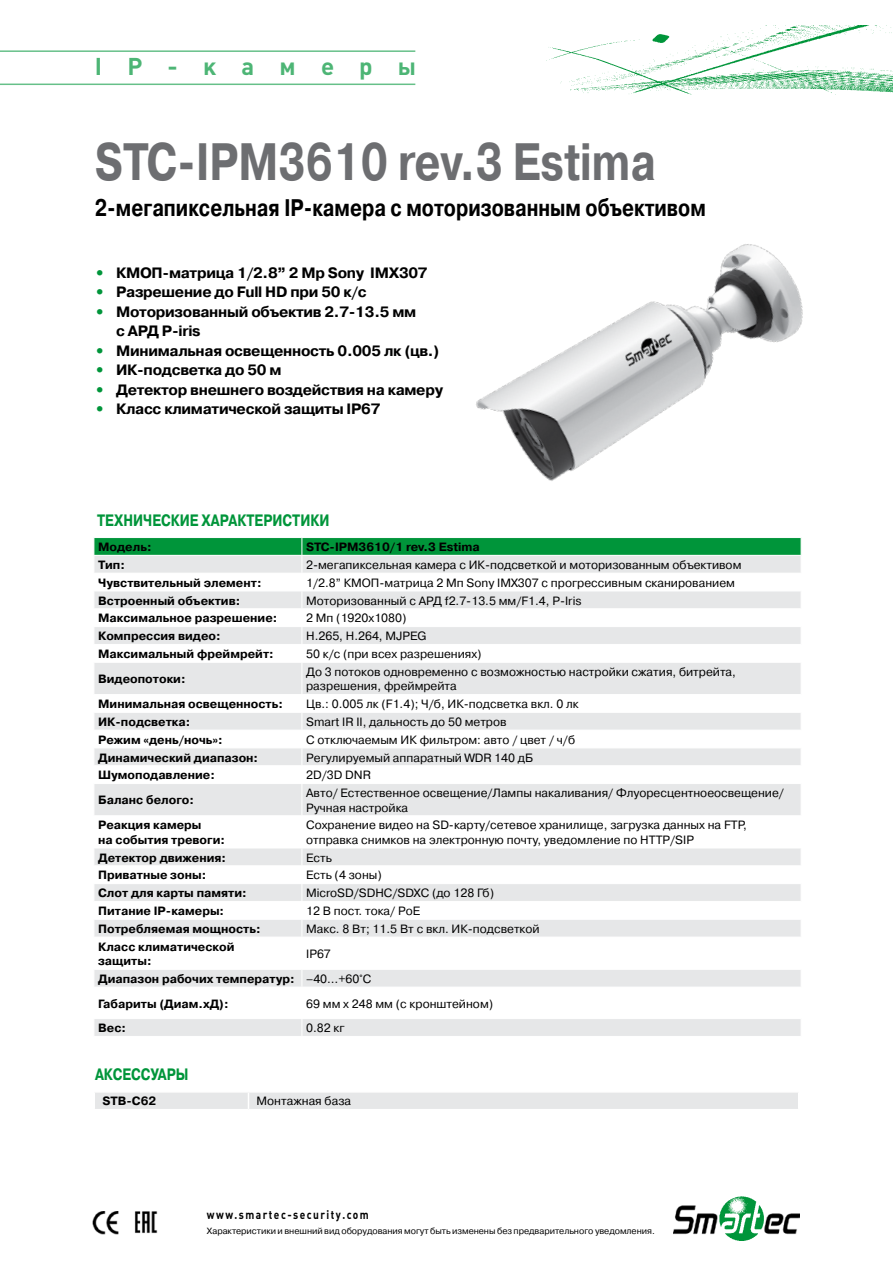
<style>
.page{position:relative;width:893px;height:1263px;background:#fff}
.page>*{position:absolute;margin:0;border:0;box-sizing:border-box;transform-origin:0 0}
.t1{font:700 52.5px "Pragmatica C";color:#6d6e71;scale:.8 1}
.t2{font:700 24px "Pragmatica C";color:#000;scale:.8 1}
.t3{font:700 24px "Plumb";letter-spacing:1.05em;color:#4db575}
.t4{font:700 16.5px "Pragmatica C";color:#00953a;scale:.8 1}
.t5{font:700 15px/19.5px "Pragmatica C";letter-spacing:-.02em;color:#000}
.t6{font:12px/14.4px "Pragmatica C";color:#000}
.t7{font:700 12px/14.4px "Pragmatica C";color:#000}
.t8{font:700 12px "Plumb";letter-spacing:.145em;color:#000;scale:.85 1}
.t9{font:9px "Pragmatica C";letter-spacing:-.005em;color:#000}
.s1{color:#00953a}
.s2{font-weight:400}
</style>
<div class="page">
<img style="left:546px;top:26px;width:347px;height:69px">
<hr style="left:0;top:50px;width:415px;height:2px;background:#66c089">
<hr style="left:0;top:84px;width:415px;height:1px;background:#66c089">
<img style="left:674px;top:1196px;width:125px;height:45px">
<img style="left:719px;top:1197px;width:45px;height:43px">
<img style="left:92px;top:1211px;width:66px;height:23px">
<img style="left:476px;top:244px;width:327px;height:237px">
<div style="left:95px;top:1093px;width:703px;height:16px;background:#e6e7e8"></div>
<div style="left:95px;top:1019px;width:706px;height:17px;background:#e6e7e8"></div>
<svg style="left:95px;top:663px;width:706px;height:324px;fill:#e6e7e8"></svg>
<svg style="left:94px;top:537px;width:708px;height:107px"></svg>
<hr style="left:302px;top:663px;width:1px;height:31px;background:#fff">
<hr style="left:94px;top:694px;width:208px;height:1px;background:#fff">
<hr style="left:302px;top:694px;width:499px;height:1px;background:#fff">
<hr style="left:94px;top:712px;width:208px;height:1px;background:#fff">
<hr style="left:302px;top:712px;width:499px;height:1px;background:#fff">
<hr style="left:94px;top:730px;width:208px;height:1px;background:#fff">
<hr style="left:302px;top:730px;width:499px;height:1px;background:#fff">
<hr style="left:94px;top:747px;width:208px;height:1px;background:#fff">
<hr style="left:302px;top:747px;width:499px;height:1px;background:#fff">
<hr style="left:94px;top:765px;width:208px;height:1px;background:#fff">
<svg style="left:94px;top:713px;width:1px;height:52px"></svg>
<hr style="left:302px;top:765px;width:499px;height:1px;background:#fff">
<svg style="left:302px;top:695px;width:1px;height:88px"></svg>
<hr style="left:94px;top:783px;width:208px;height:1px;background:#fff">
<hr style="left:302px;top:783px;width:499px;height:1px;background:#fff">
<hr style="left:302px;top:784px;width:1px;height:31px;background:#fff">
<hr style="left:94px;top:815px;width:208px;height:1px;background:#fff">
<hr style="left:302px;top:815px;width:499px;height:1px;background:#fff">
<hr style="left:302px;top:816px;width:1px;height:32px;background:#fff">
<hr style="left:94px;top:848px;width:208px;height:1px;background:#fff">
<hr style="left:302px;top:848px;width:499px;height:1px;background:#fff">
<hr style="left:94px;top:865px;width:208px;height:1px;background:#fff">
<hr style="left:302px;top:865px;width:499px;height:1px;background:#fff">
<hr style="left:94px;top:883px;width:208px;height:1px;background:#fff">
<hr style="left:302px;top:883px;width:499px;height:1px;background:#fff">
<hr style="left:94px;top:901px;width:208px;height:1px;background:#fff">
<hr style="left:302px;top:901px;width:499px;height:1px;background:#fff">
<hr style="left:94px;top:919px;width:208px;height:1px;background:#fff">
<svg style="left:94px;top:849px;width:1px;height:88px"></svg>
<hr style="left:302px;top:919px;width:499px;height:1px;background:#fff">
<svg style="left:302px;top:849px;width:1px;height:88px"></svg>
<hr style="left:94px;top:937px;width:208px;height:1px;background:#fff">
<hr style="left:302px;top:937px;width:499px;height:1px;background:#fff">
<hr style="left:302px;top:937px;width:1px;height:32px;background:#fff">
<hr style="left:94px;top:969px;width:208px;height:1px;background:#fff">
<svg style="left:94px;top:970px;width:1px;height:17px"></svg>
<hr style="left:302px;top:969px;width:499px;height:1px;background:#fff">
<svg style="left:302px;top:970px;width:1px;height:17px"></svg>
<svg style="left:94px;top:1019px;width:1px;height:17px"></svg>
<svg style="left:302px;top:1019px;width:1px;height:17px"></svg>
<h2 class="t3" style="left:95px;top:53px;width:323px">IP-камеры</h2>
<h1 class="t1" style="left:95px;top:133px;width:703px">STC-IPM3610 rev.3 Estima</h1>
<h2 class="t2" style="left:95px;top:195px;width:765px">2-мегапиксельная IP-камера с моторизованным объективом</h2>
<p class="t5" style="left:95px;top:263px;width:334px"><span class="s1">•</span> КМОП-матрица 1/2.8” 2 Mp Sony IMX307</p>
<p class="t5" style="left:95px;top:283px;width:273px"><span class="s1">•</span> Разрешение до Full HD при 50 к/с</p>
<p class="t5" style="left:116px;top:302px;width:302px;text-indent:-21px"><span class="s1">•</span> Моторизованный объектив 2.7-13.5 мм с АРД P-iris</p>
<p class="t5" style="left:95px;top:341px;width:346px"><span class="s1">•</span> Минимальная освещенность 0.005 лк (цв.)</p>
<p class="t5" style="left:95px;top:361px;width:188px"><span class="s1">•</span> ИК-подсветка до 50 м</p>
<p class="t5" style="left:95px;top:380px;width:350px"><span class="s1">•</span> Детектор внешнего воздействия на камеру</p>
<p class="t5" style="left:95px;top:400px;width:287px"><span class="s1">•</span> Класс климатической защиты IP67</p>
<h3 class="t4" style="left:97px;top:512px;width:104px">Технические</h3>
<h3 class="t4" style="left:202px;top:512px;width:13px">харак</h3>
<h3 class="t4" style="left:247px;top:512px;width:80px">тери стики</h3>
<p class="t7" style="left:98px;top:540px;width:55px">Модель:</p>
<p class="t7" style="left:306px;top:540px;width:175px">STC-IPM3610/1 rev.3 Estima</p>
<p class="t7" style="left:98px;top:558px;width:28px">Тип:</p>
<p class="t6" style="left:306px;top:558px;width:437px">2-мегапиксельная камера с ИК-подсветкой и моторизованным объективом</p>
<p class="t7" style="left:98px;top:575px;width:165px">Чувствительный элемент:</p>
<p class="t6" style="left:306px;top:575px;width:430px">1/2.8” КМОП-матрица 2 Mп Sony IMX307 с прогрессивным сканированием</p>
<p class="t7" style="left:98px;top:593px;width:144px">Встроенный объектив:</p>
<p class="t6" style="left:306px;top:593px;width:277px">Моторизованный с АРД f2.7-13.5 мм/F1.4, P-Iris</p>
<p class="t7" style="left:98px;top:611px;width:181px">Максимальное разрешение:</p>
<p class="t6" style="left:306px;top:611px;width:102px">2 Мп (1920х1080)</p>
<p class="t7" style="left:98px;top:629px;width:124px">Компрессия видео:</p>
<p class="t6" style="left:306px;top:629px;width:122px">H.265, H.264, MJPEG</p>
<p class="t7" style="left:98px;top:647px;width:177px">Максимальный фреймрейт:</p>
<p class="t6" style="left:306px;top:647px;width:177px">50 к/с (при всех разрешениях)</p>
<p class="t7" style="left:98px;top:672px;width:89px">Видеопотоки:</p>
<p class="t6" style="left:306px;top:665px;width:431px">До 3 потоков одновременно с возможностью настройки сжатия, битрейта, разрешения, фреймрейта</p>
<p class="t7" style="left:98px;top:697px;width:186px">Минимальная освещенность:</p>
<p class="t6" style="left:306px;top:697px;width:274px">Цв.: 0.005 лк (F1.4); Ч/б, ИК-подсветка вкл. 0 лк</p>
<p class="t7" style="left:98px;top:715px;width:94px">ИК-подсветка:</p>
<p class="t6" style="left:306px;top:715px;width:202px">Smart IR II, дальность до 50 метров</p>
<p class="t7" style="left:98px;top:732px;width:126px">Режим «день/ночь»:</p>
<p class="t6" style="left:306px;top:732px;width:270px">С отключаемым ИК фильтром: авто / цвет / ч/б</p>
<p class="t7" style="left:98px;top:750px;width:162px">Динамический диапазон:</p>
<p class="t6" style="left:306px;top:750px;width:229px">Регулируемый аппаратный WDR 140 дБ</p>
<p class="t7" style="left:98px;top:768px;width:118px">Шумоподавление:</p>
<p class="t6" style="left:306px;top:768px;width:66px">2D/3D DNR</p>
<p class="t7" style="left:98px;top:793px;width:97px">Баланс белого:</p>
<p class="t6" style="left:306px;top:786px;width:479px">Авто/ Естественное освещение/Лампы накаливания/ Флуоресцентноеосвещение/<br>Ручная настройка</p>
<p class="t7" style="left:98px;top:818px;width:128px">Реакция камеры<br>на события тревоги:</p>
<p class="t6" style="left:306px;top:818px;width:442px">Сохранение видео на SD-карту/сетевое хранилище, загрузка данных на FTP, отправка снимков на электронную почту, уведомление по HTTP/SIP</p>
<p class="t7" style="left:98px;top:850px;width:130px">Детектор движения:</p>
<p class="t6" style="left:306px;top:850px;width:27px">Есть</p>
<p class="t7" style="left:98px;top:868px;width:110px">Приватные зоны:</p>
<p class="t6" style="left:306px;top:868px;width:77px">Есть (4 зоны)</p>
<p class="t7" style="left:98px;top:886px;width:150px">Слот для карты памяти:</p>
<p class="t6" style="left:306px;top:886px;width:189px">MicroSD/SDHC/SDXC (до 128 Гб)</p>
<p class="t7" style="left:98px;top:904px;width:128px">Питание IP-камеры:</p>
<p class="t6" style="left:306px;top:904px;width:115px">12 В пост. тока/ PoE</p>
<p class="t7" style="left:98px;top:922px;width:164px">Потребляемая мощность:</p>
<p class="t6" style="left:306px;top:922px;width:235px">Макс. 8 Вт; 11.5 Вт с вкл. ИК-подсветкой</p>
<p class="t7" style="left:98px;top:939px;width:138px">Класс климатической защиты:</p>
<p class="t7" style="left:98px;top:941px;width:275px;line-height:24.9px;text-indent:208px"><span class="s2">IP67<br></span>Диапазон рабочих температур: <span class="s2">–40…+60°C<br></span>Габариты (Диам.xД):</p>
<p class="t6" style="left:306px;top:996px;width:188px">69 мм х 248 мм (с кронштейном)</p>
<p class="t7" style="left:98px;top:1021px;width:29px">Вес:</p>
<p class="t6" style="left:306px;top:1021px;width:40px">0.82 кг</p>
<h3 class="t4" style="left:95px;top:1065px;width:92px">Аксессуары</h3>
<p class="t7" style="left:102px;top:1094px;width:55px">STB-C62</p>
<p class="t6" style="left:257px;top:1094px;width:96px">Монтажная база</p>
<p class="t8" style="left:207px;top:1207px;width:192px">www.smartec-security.com</p>
<p class="t9" style="left:207px;top:1226px;width:449px">Характеристики и внешний вид оборудования могут быть изменены без предварительного уведомления.</p>
</div>
